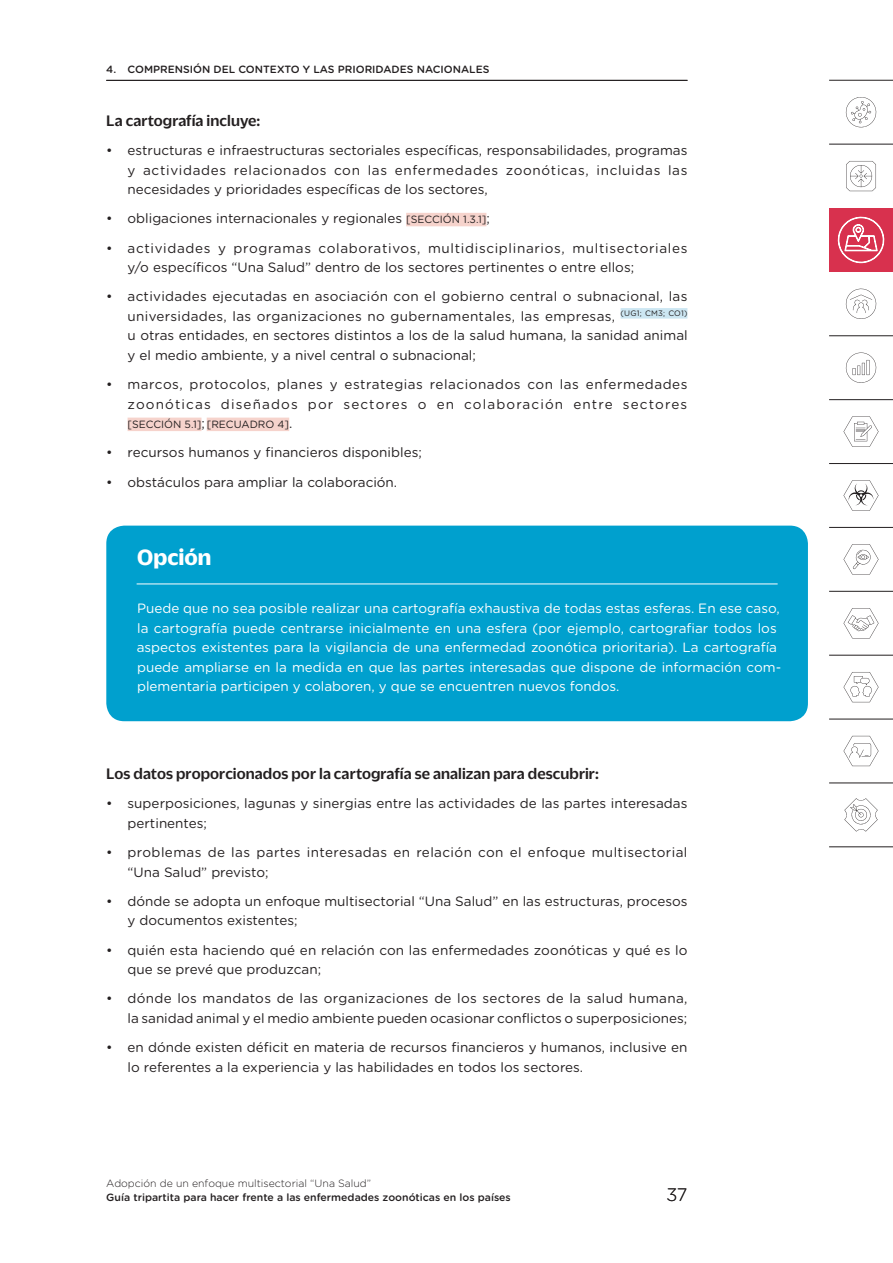
<style>
.page{position:relative;width:893px;height:1263px;background:#fff}
.page>*{position:absolute;margin:0;border:0;box-sizing:border-box;transform-origin:0 0}
.t1{font:700 24px "Duplicate Sans";color:#fff}
.t2{font:300 18px "Gotham Rounded";color:#231f20}
.t3{font:500 16.5px "Duplicate Sans";letter-spacing:.005em;color:#231f20}
.BulletList{font:13.5px/19.5px "Gotham Rounded";color:#231f20}
.t4{font:13.5px/19.5px "Gotham Rounded";color:#fff}
.BulletList-2{font:13.5px/19.5px "Gotham Rounded";letter-spacing:.045em;color:#231f20}
.BulletList-3{font:13.5px/19.5px "Gotham Rounded";letter-spacing:.04em;color:#231f20;text-align:right}
.BulletList-4{font:13.5px/19.5px "Gotham Rounded";letter-spacing:.03em;color:#231f20}
.t5{font:500 10.5px "Gotham Rounded";color:#231f20}
.t6{font:300 10.5px "Gotham Rounded";color:#231f20}
.BulletList-5{font:10.5px "Gotham Rounded";color:#231f20}
.s1{font-size:10.5px}
.s2{font-size:13.5px}
</style>
<div class="page">
<hr style="left:829px;top:144px;width:64px;height:1px;background:#231f20">
<hr style="left:829px;top:80px;width:64px;height:1px;background:#231f20">
<hr style="left:829px;top:527px;width:64px;height:1px;background:#231f20">
<hr style="left:829px;top:335px;width:64px;height:1px;background:#231f20">
<hr style="left:829px;top:591px;width:64px;height:1px;background:#231f20">
<hr style="left:829px;top:463px;width:64px;height:1px;background:#231f20">
<hr style="left:829px;top:719px;width:64px;height:1px;background:#231f20">
<hr style="left:829px;top:783px;width:64px;height:1px;background:#231f20">
<hr style="left:829px;top:399px;width:64px;height:1px;background:#231f20">
<hr style="left:829px;top:655px;width:64px;height:1px;background:#231f20">
<hr style="left:829px;top:846px;width:64px;height:1px;background:#231f20">
<svg style="left:846px;top:161px;width:30px;height:30px"></svg>
<svg style="left:845px;top:288px;width:32px;height:31px"></svg>
<svg style="left:845px;top:352px;width:32px;height:31px"></svg>
<svg style="left:843px;top:416px;width:35px;height:31px"></svg>
<svg style="left:843px;top:544px;width:35px;height:30px"></svg>
<svg style="left:843px;top:608px;width:35px;height:30px"></svg>
<svg style="left:843px;top:736px;width:35px;height:30px"></svg>
<svg style="left:844px;top:798px;width:34px;height:33px"></svg>
<svg style="left:843px;top:672px;width:35px;height:30px"></svg>
<svg style="left:843px;top:480px;width:35px;height:31px"></svg>
<svg style="left:845px;top:97px;width:32px;height:30px"></svg>
<div style="left:829px;top:208px;width:64px;height:64px;background:#d8314e"></div>
<svg style="left:837px;top:216px;width:48px;height:48px"></svg>
<hr style="left:106px;top:80px;width:581px;height:1px;background:#231f20">
<div style="left:406px;top:213px;width:80px;height:13px;background:#f6d3cc"></div>
<div style="left:621px;top:308px;width:66px;height:11px;background:#cce6f2"></div>
<div style="left:128px;top:418px;width:73px;height:13px;background:#f6d3cc"></div>
<div style="left:207px;top:418px;width:82px;height:13px;background:#f6d3cc"></div>
<div style="left:106px;top:526px;width:702px;height:195px;background:#00a0ce;border-radius:18px"></div>
<hr style="left:137px;top:584px;width:641px;height:1px;background:#fff">
<p class="t5" style="left:106px;top:62px;width:385px">4. COMPRENSIÓN DEL CONTEXTO Y LAS PRIORIDADES NACIONALES</p>
<h3 class="t3" style="left:106px;top:109px;width:155px">La cartografía incluye:</h3>
<p class="BulletList" style="left:128px;top:140px;width:561px;text-align:justify;text-indent:-21px">• estructuras e infraestructuras sectoriales específicas, responsabilidades, programas y actividades relacionados con las enfermedades zoonóticas, incluidas las necesidades y prioridades específicas de los sectores,</p>
<p class="BulletList" style="left:106px;top:208px;width:385px">• obligaciones internacionales y regionales <span class="s1">[SECCIÓN 1.3.1]</span>;</p>
<p class="BulletList-2" style="left:128px;top:237px;width:561px;text-indent:-21px">• actividades y programas colaborativos, multidisciplinarios, multisectoriales y/o específicos “Una Salud” dentro de los sectores pertinentes o entre ellos;</p>
<p class="BulletList" style="left:128px;top:286px;width:562px;text-align:justify;text-indent:-21px">• actividades ejecutadas en asociación con el gobierno central o subnacional, las universidades, las organizaciones no gubernamentales, las empresas, <sup>(UG1;</sup> <sup>CM3;</sup> <sup>CO1) </sup>u otras entidades, en sectores distintos a los de la salud humana, la sanidad animal y el medio ambiente, y a nivel central o subnacional;</p>
<p class="BulletList-3" style="left:106px;top:374px;width:583px">• marcos, protocolos, planes y estrategias relacionados con las enfermedades zoonóticas diseñados por sectores o en colaboración entre sectores</p>
<p class="BulletList-5" style="left:128px;top:417px;width:166px">[SECCIÓN 5.1]<span class="s2">;</span> [RECUADRO 4]<span class="s2">.</span></p>
<p class="BulletList" style="left:106px;top:442px;width:317px">• recursos humanos y financieros disponibles;</p>
<p class="BulletList" style="left:106px;top:471px;width:292px">• obstáculos para ampliar la colaboración.</p>
<p class="t1" style="left:137px;top:540px;width:76px">Opción</p>
<p class="t4" style="left:137px;top:598px;width:646px">Puede que no sea posible realizar una cartografía exhaustiva de todas estas esferas. En ese caso, la cartografía puede centrarse inicialmente en una esfera (por ejemplo, cartografiar todos los aspectos existentes para la vigilancia de una enfermedad zoonótica prioritaria). La cartografía puede ampliarse en la medida en que las partes interesadas que dispone de información com&shy;plementaria participen y colaboren, y que se encuentren nuevos fondos.</p>
<h3 class="t3" style="left:106px;top:763px;width:494px">Los datos proporcionados por la cartografía se analizan para descubrir:</h3>
<p class="BulletList" style="left:128px;top:793px;width:561px;text-indent:-21px">• superposiciones, lagunas y sinergias entre las actividades de las partes interesadas pertinentes;</p>
<p class="BulletList-4" style="left:128px;top:842px;width:561px;text-indent:-21px">• problemas de las partes interesadas en relación con el enfoque multisectorial “Una Salud” previsto;</p>
<p class="BulletList" style="left:128px;top:891px;width:561px;text-indent:-21px">• dónde se adopta un enfoque multisectorial “Una Salud” en las estructuras, procesos y documentos existentes;</p>
<p class="BulletList" style="left:128px;top:939px;width:561px;text-indent:-21px">• quién esta haciendo qué en relación con las enfermedades zoonóticas y qué es lo que se prevé que produzcan;</p>
<p class="BulletList" style="left:106px;top:988px;width:583px;text-align:right">• dónde los mandatos de las organizaciones de los sectores de la salud humana, la sanidad animal y el medio ambiente pueden ocasionar conflictos o superposiciones;</p>
<p class="BulletList" style="left:128px;top:1037px;width:561px;text-indent:-21px">• en dónde existen déficit en materia de recursos financieros y humanos, inclusive en lo referentes a la experiencia y las habilidades en todos los sectores.</p>
<p class="t6" style="left:106px;top:1177px;width:266px">Adopción de un enfoque multisectorial “Una Salud”</p>
<p class="t5" style="left:106px;top:1190px;width:406px">Guía tripartita para hacer frente a las enfermedades zoonóticas en los países</p>
<p class="t2" style="left:666px;top:1182px;width:23px">37</p>
</div>
